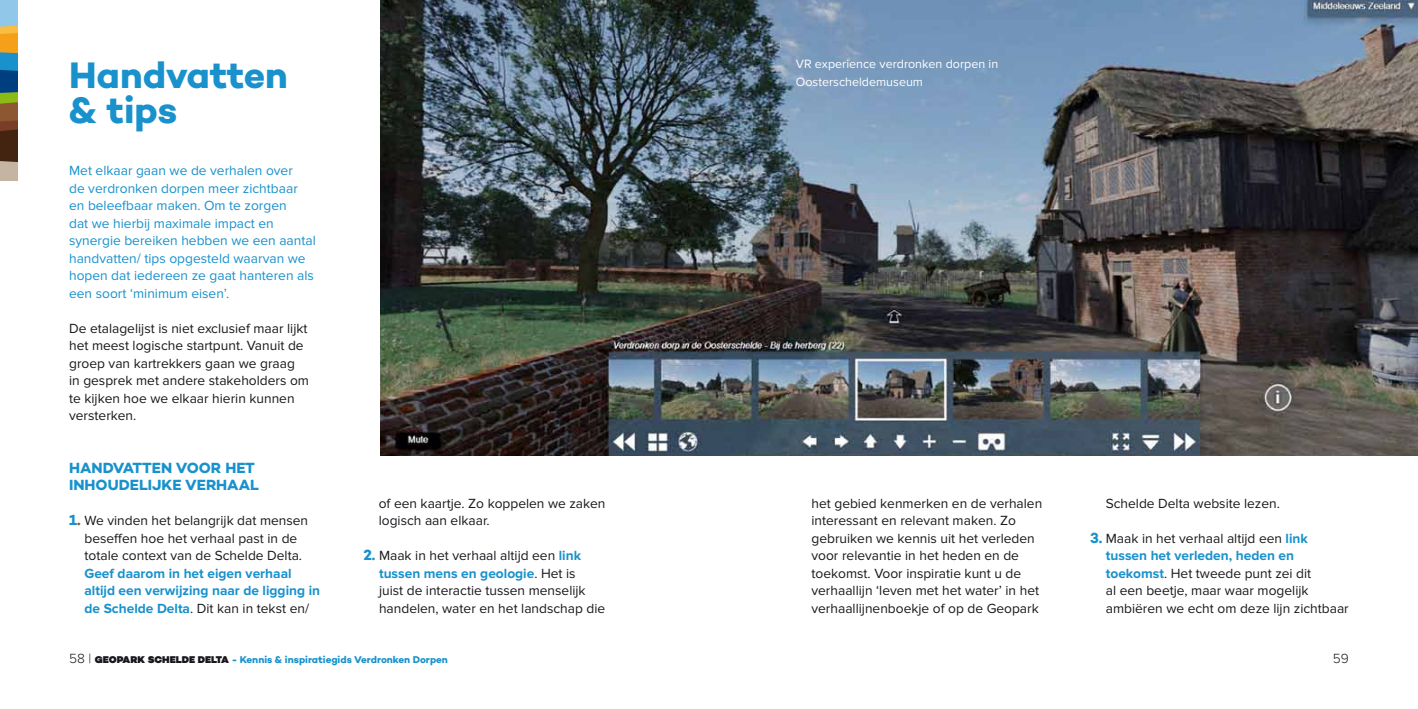
<style>
.page{position:relative;width:1418px;height:709px;background:#fff}
.page>*{position:absolute;margin:0;border:0;box-sizing:border-box;transform-origin:0 0}
.t1{font:700 37.5px/35px "Campton";color:#1891cc}
.t2{font:700 15px "Campton";color:#1891cc}
.t3{font:13.75px/17.5px "Proxima Nova";color:#1a171c}
.t4{font:13.75px/17.5px "Proxima Nova";color:#1891cc}
.t5{font:700 13.75px/17.5px "Proxima Nova";color:#1891cc}
.t6{font:300 13.75px "Proxima Nova A";color:#1a171c}
.t7{font:12.5px/17.5px "Proxima Nova";color:#fff}
.t8{font:700 10px "Campton";color:#1891cc}
.s1{font-family:"Campton";font-weight:700;font-size:15px;color:#1891cc}
.s2{font-family:"Campton";font-weight:700;font-size:15px;color:#8c5731}
.s3{font-weight:400;color:#1a171c}
.s4{font-weight:700;color:#1891cc}
.s5{font-family:"Proxima Nova A";font-weight:300;font-size:13.75px;color:#1a171c}
.s6{font-weight:900;color:#1a171c}
</style>
<div class="page">
<svg style="left:0;top:0;width:18px;height:180px"></svg>
<img style="left:380px;top:0;width:1037px;height:455px">
<h1 class="t1" style="left:69px;top:57px;width:220px">Handvatten &amp; tips</h1>
<p class="t4" style="left:69px;top:162px;width:248px">Met elkaar gaan we de verhalen over<br>de verdronken dorpen meer zichtbaar en beleefbaar maken. Om te zorgen<br>dat we hierbij maximale impact en synergie bereiken hebben we een aantal handvatten/ tips opgesteld waarvan we hopen dat iedereen ze gaat hanteren als een soort ‘minimum eisen’.</p>
<p class="t3" style="left:69px;top:319px;width:241px">De etalagelijst is niet exclusief maar lijkt het meest logische startpunt. Vanuit de groep van kartrekkers gaan we graag in gesprek met andere stakeholders om te kijken hoe we elkaar hierin kunnen versterken.</p>
<p class="t2" style="left:69px;top:458px;width:23px">Handvatten</p>
<p class="t2" style="left:176px;top:458px;width:4px">voor</p>
<p class="t2" style="left:225px;top:458px;width:11px">het</p>
<p class="t2" style="left:69px;top:475px;width:11px">inho</p>
<p class="t2" style="left:108px;top:475px;width:20px">udeli</p>
<p class="t2" style="left:152px;top:475px;width:39px">jke verhaal</p>
<p class="t3" style="left:84px;top:512px;width:225px;text-indent:-15px"><span class="s1">1</span><span class="s2">.</span> We vinden het belangrijk dat mensen beseffen hoe het verhaal past in de totale context van de Schelde Delta.</p>
<p class="t5" style="left:84px;top:564px;width:237px">Geef daarom in het eigen verhaal altijd een verwijzing naar de ligging in de Schelde Delta<span class="s3">. Dit kan in tekst en/</span></p>
<p class="t3" style="left:379px;top:494px;width:228px">of een kaartje. Zo koppelen we zaken logisch aan elkaar.</p>
<p class="t3" style="left:379px;top:547px;width:228px;text-indent:-16px"><span class="s1">2.</span> Maak in het verhaal altijd een <span class="s4">link tussen mens en geologie</span>. Het is<br>juist de interactie tussen menselijk handelen, water en het landschap die</p>
<p class="t7" style="left:795px;top:55px;width:204px">VR experience verdronken dorpen in<br>Oosterscheldemuseum</p>
<p class="t3" style="left:811px;top:494px;width:232px">het gebied kenmerken en de verhalen interessant en relevant maken. Zo gebruiken we kennis uit het verleden voor relevantie in het heden en de toekomst. Voor inspiratie kunt u de verhaallijn ‘leven met het water’ in het verhaallijnenboekje of op de Geopark</p>
<p class="t3" style="left:1105px;top:494px;width:176px">Schelde Delta website lezen.</p>
<p class="t3" style="left:1105px;top:529px;width:244px;text-indent:-16px"><span class="s1">3.</span> Maak in het verhaal altijd een <span class="s4">link tussen het verleden, heden en toekomst</span>. Het tweede punt zei dit<br>al een beetje, maar waar mogelijk ambiëren we echt om deze lijn zichtbaar</p>
<p class="t8" style="left:69px;top:653px;width:380px"><span class="s5">58 |</span> <span class="s6">GEOPARK SCHELDE DELTA</span> - Kennis &amp; inspiratiegids Verdronken Dorpen</p>
<p class="t6" style="left:1332px;top:651px;width:18px">59</p>
</div>
